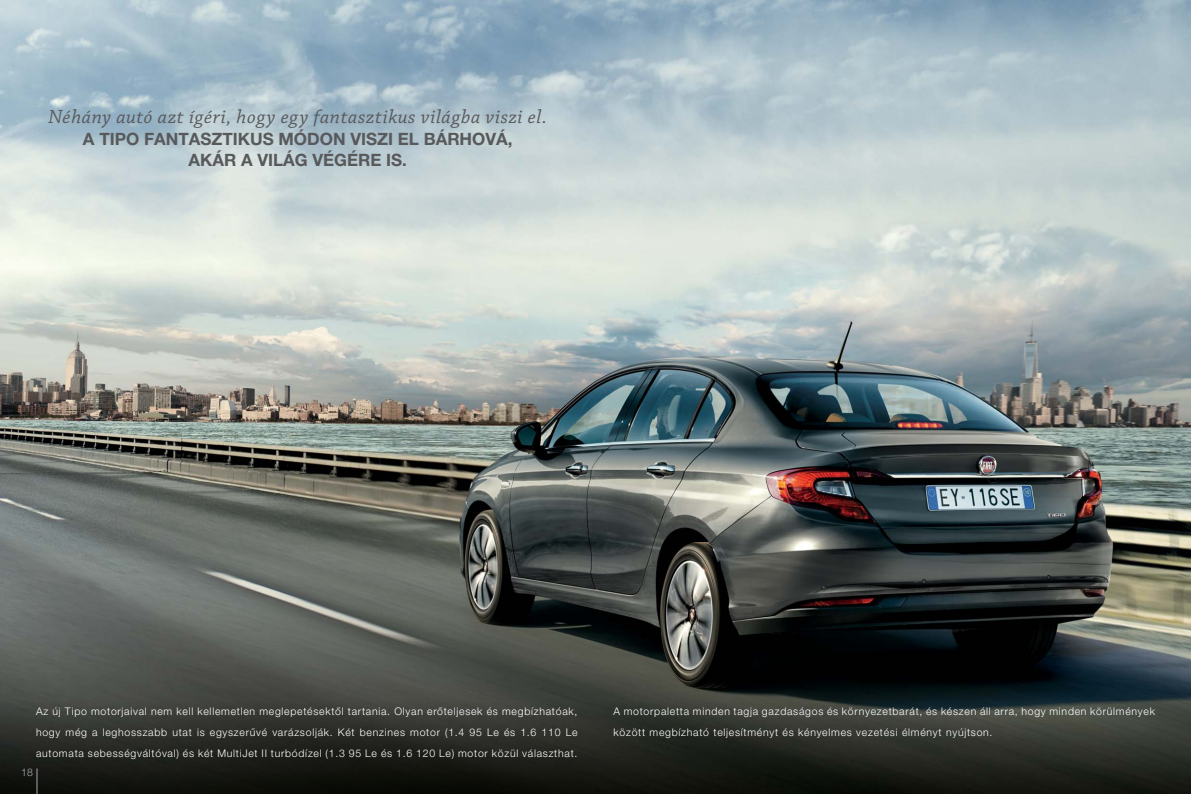
<style>
.page{position:relative;width:1191px;height:794px;background:#fff}
.page>*{position:absolute;margin:0;border:0;box-sizing:border-box;transform-origin:0 0}
.t1{font:italic 20px "Chaparral Pro";letter-spacing:.03em;color:#58595b}
.t2{font:700 17px/21px "Helvetica Neue LT Pro";color:#58595b;text-align:center}
.t3{font:300 10.5px/21px "Helvetica Neue LT Pro";letter-spacing:.07em;color:#fff;text-align:justify}
.t4{font:300 10.5px "Helvetica Neue LT Pro";color:#a7a9ac}
</style>
<div class="page">
<img style="left:0;top:0;width:1191px;height:794px">
<svg style="left:37px;top:768px;width:1px;height:26px"></svg>
<h1 class="t1" style="left:48px;top:108px;width:500px">Néhány autó azt ígéri, hogy egy fantasztikus világba viszi el.</h1>
<h2 class="t2" style="left:83px;top:130px;width:431px">A TIPO FANTASZTIKUS MÓDON VISZI EL BÁRHOVÁ,<br>AKÁR A VILÁG VÉGÉRE IS.</h2>
<p class="t3" style="left:36px;top:702px;width:543px">Az új Tipo motorjaival nem kell kellemetlen meglepetésektől tartania. Olyan erőteljesek és megbízhatóak, hogy még a leghosszabb utat is egyszerűvé varázsolják. Két benzines motor (1.4 95 Le és 1.6 110 Le automata sebességváltóval) és két MultiJet II turbódízel (1.3 95 Le és 1.6 120 Le) motor közül választhat.</p>
<p class="t3" style="left:613px;top:702px;width:543px">A motorpaletta minden tagja gazdaságos és környezetbarát, és készen áll arra, hogy minden körülmények között megbízható teljesítményt és kényelmes vezetési élményt nyújtson.</p>
<p class="t4" style="left:21px;top:768px;width:13px">18</p>
</div>
